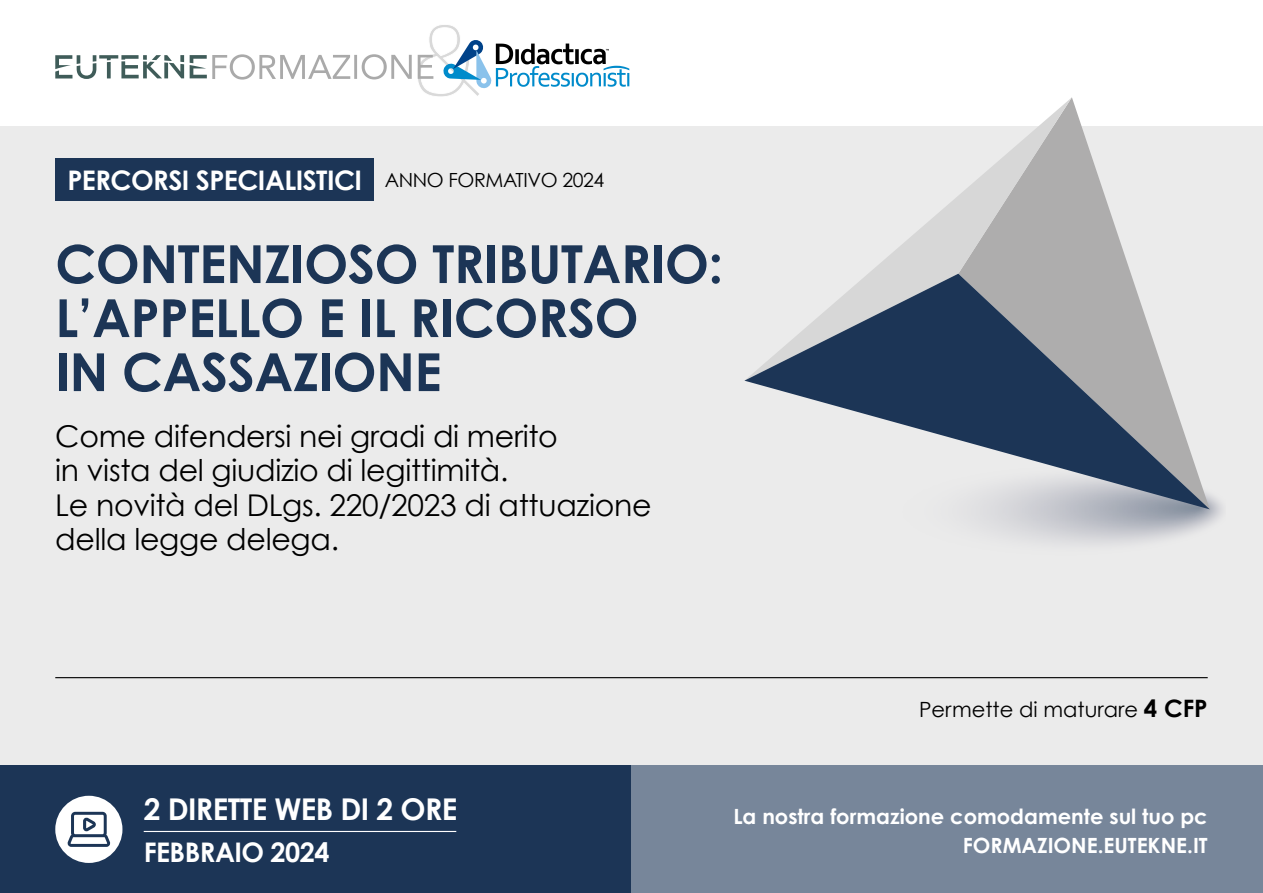
<style>
.page{position:relative;width:1263px;height:893px;background:#fff}
.page>*{position:absolute;margin:0;border:0;box-sizing:border-box;transform-origin:0 0}
.t1{font:700 52.5px/54px "Century Gothic";letter-spacing:-.01em;color:#1c3556}
.t2{font:30px/34.5px "Century Gothic";letter-spacing:-.01em;color:#000}
.t3{font:700 30px "Century Gothic";letter-spacing:-.02em;color:#fff}
.t4{font:700 27px "Century Gothic";letter-spacing:-.02em;color:#fff}
.t5{font:700 21px/28.8px "Century Gothic Pro";color:#fff;text-align:right}
.t6{font:21px "Century Gothic";color:#000}
.s1{font-weight:400;font-size:19.5px;color:#000}
.s2{font-weight:700;font-size:24px}
</style>
<div class="page">
<svg style="left:55px;top:55px;width:129px;height:24px"></svg>
<svg style="left:190px;top:54px;width:160px;height:26px"></svg>
<hr style="left:354px;top:55px;width:3px;height:24px;background:#aaa">
<svg style="left:362px;top:25px;width:267px;height:72px"></svg>
<div style="left:0;top:127px;width:1263px;height:766px;background:#ebebeb"></div>
<div style="left:0;top:765px;width:631px;height:128px;background:#1c3556"></div>
<div style="left:631px;top:765px;width:632px;height:128px;background:#77869a"></div>
<div style="left:55px;top:159px;width:319px;height:42px;background:#1c3556"></div>
<svg style="left:1072px;top:98px;width:138px;height:176px"></svg>
<svg style="left:744px;top:97px;width:328px;height:177px"></svg>
<svg style="left:744px;top:274px;width:466px;height:235px"></svg>
<hr style="left:144px;top:831px;width:312px;height:1px;background:#fff">
<div style="left:55px;top:796px;width:67px;height:67px;background:#fff;border-radius:50%"></div>
<svg style="left:67px;top:812px;width:44px;height:35px"></svg>
<hr style="left:55px;top:677px;width:1153px;height:1px;background:#000">
<p class="t4" style="left:67px;top:163px;width:539px">PERCORSI SPECIALISTICI <span class="s1">ANNO FORMATIVO 2024</span></p>
<h1 class="t1" style="left:55px;top:236px;width:669px">CONTENZIOSO TRIBUTARIO:<br>L’APPELLO E IL RICORSO<br>IN CASSAZIONE</h1>
<p class="t2" style="left:55px;top:418px;width:598px">Come difendersi nei gradi di merito<br>in vista del giudizio di legittimità.<br>Le novità del DLgs. 220/2023 di attuazione della legge delega.</p>
<p class="t3" style="left:144px;top:790px;width:315px">2 DIRETTE WEB DI 2 ORE</p>
<p class="t4" style="left:144px;top:835px;width:187px">FEBBRAIO 2024</p>
<p class="t6" style="left:919px;top:697px;width:290px">Permette di maturare <span class="s2">4 CFP</span></p>
<p class="t5" style="left:733px;top:802px;width:476px">La nostra formazione comodamente sul tuo pc<br>FORMAZIONE.EUTEKNE.IT</p>
</div>
